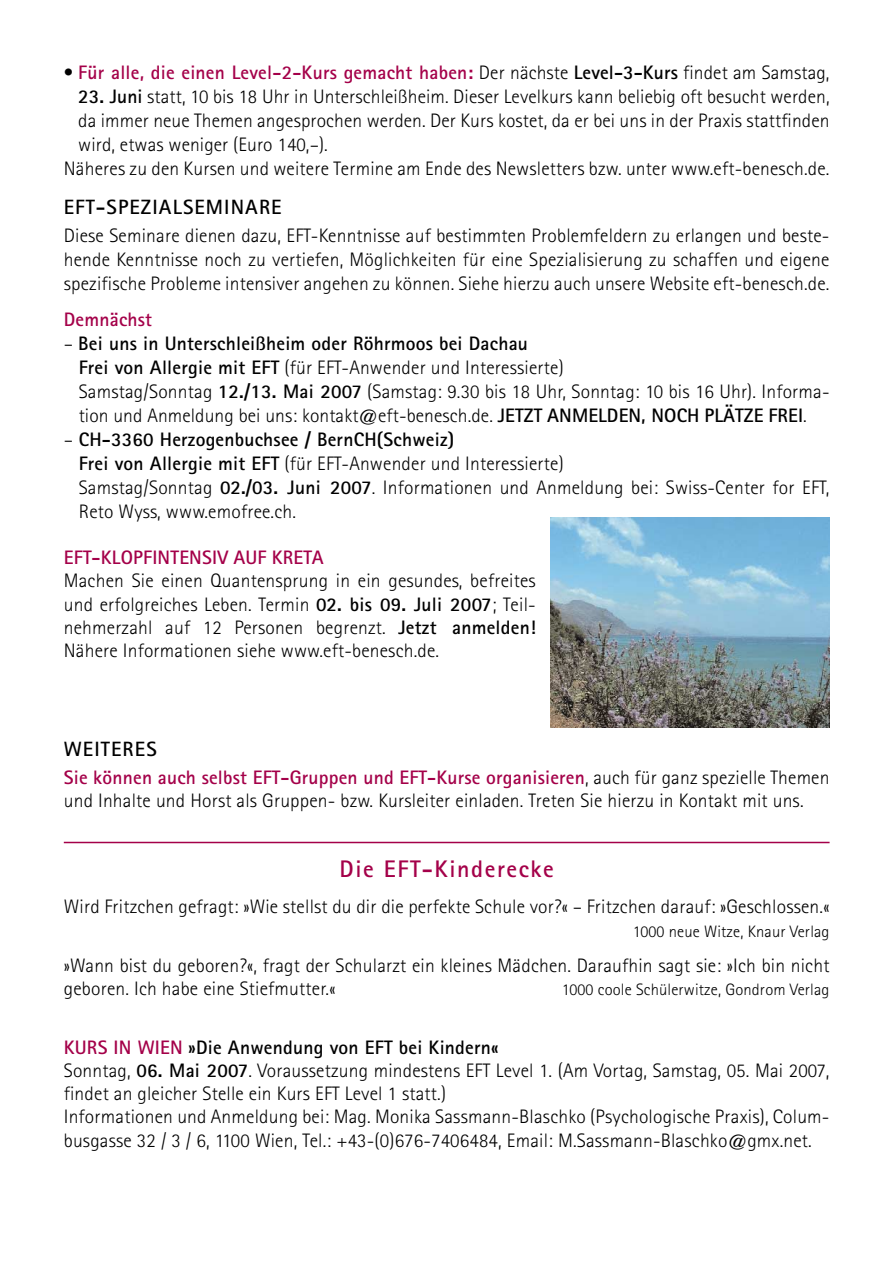
<style>
.page{position:relative;width:893px;height:1263px;background:#fff}
.page>*{position:absolute;margin:0;border:0;box-sizing:border-box;transform-origin:0 0}
.t1{font:700 24px "Rotis Sans Serif";letter-spacing:.065em;color:#a40049}
.t2{font:700 20.7px "Rotis Sans Serif";letter-spacing:.055em;color:#000}
.t3{font:300 19.5px/23.2px "Rotis Sans Serif";letter-spacing:.01em;color:#000}
.t4{font:700 19.5px "Rotis Sans Serif";letter-spacing:.01em;color:#a40049}
.t5{font:300 16.5px "Rotis Sans Serif";letter-spacing:.01em;color:#000}
.s1{font-weight:300;color:#000}
.s2{color:#000}
.s3{font-weight:700}
.s4{font-weight:700;color:#a40049}
</style>
<div class="page">
<hr style="left:64px;top:842px;width:765px;height:1px;background:#a40049">
<img style="left:550px;top:517px;width:279px;height:211px">
<p class="t4" style="left:64px;top:65px;width:767px"><span class="s1">•</span> Für alle, die einen Level-2-Kurs gemacht haben: <span class="s1">Der nächste</span> <span class="s2">Level-3-Kurs</span> <span class="s1">findet am Samstag,</span></p>
<p class="t3" style="left:78px;top:86px;width:752px"><span class="s3">23. Juni</span> statt, 10 bis 18 Uhr in Unterschleißheim. Dieser Levelkurs kann beliebig oft besucht werden,</p>
<p class="t3" style="left:78px;top:110px;width:752px">da immer neue Themen angesprochen werden. Der Kurs kostet, da er bei uns in der Praxis stattfinden</p>
<p class="t3" style="left:78px;top:134px;width:251px">wird, etwas weniger (Euro 140,–).</p>
<p class="t3" style="left:64px;top:158px;width:767px">Näheres zu den Kursen und weitere Termine am Ende des Newsletters bzw. unter www.eft-benesch.de.</p>
<p class="t2" style="left:64px;top:200px;width:219px">EFT-SPEZIALSEMINARE</p>
<p class="t3" style="left:64px;top:226px;width:767px;line-height:24px;text-align:justify">Diese Seminare dienen dazu, EFT-Kenntnisse auf bestimmten Problemfeldern zu erlangen und beste&shy;hende Kenntnisse noch zu vertiefen, Möglichkeiten für eine Spezialisierung zu schaffen und eigene spezifische Probleme intensiver angehen zu können. Siehe hierzu auch unsere Website eft-benesch.de.</p>
<p class="t4" style="left:64px;top:312px;width:90px">Demnächst</p>
<p class="t3" style="left:79px;top:333px;width:752px;line-height:24px;text-indent:-15px">– <span class="s3">Bei uns in Unterschleißheim oder Röhrmoos bei Dachau<br>Frei von Allergie mit EFT</span> (für EFT-Anwender und Interessierte)<br>Samstag/Sonntag <span class="s3">12./13. Mai 2007</span> (Samstag: 9.30 bis 18 Uhr, Sonntag: 10 bis 16 Uhr). Informa&shy;tion und Anmeldung bei uns: kontakt@eft-benesch.de. <span class="s3">JETZT ANMELDEN, NOCH PLÄTZE FREI</span>.</p>
<p class="t3" style="left:79px;top:429px;width:752px;line-height:24px;text-indent:-15px">– <span class="s3">CH-3360 Herzogenbuchsee / BernCH(Schweiz)<br>Frei von Allergie mit EFT</span> (für EFT-Anwender und Interessierte)<br>Samstag/Sonntag <span class="s3">02./03. Juni 2007</span>. Informationen und Anmeldung bei: Swiss-Center for EFT, Reto Wyss, www.emofree.ch.</p>
<p class="t4" style="left:64px;top:551px;width:261px">EFT-KLOPFINTENSIV AUF KRETA</p>
<p class="t3" style="left:64px;top:571px;width:473px;text-align:justify">Machen Sie einen Quantensprung in ein gesundes, befreites und erfolgreiches Leben. Termin <span class="s3">02. bis 09. Juli 2007</span>; Teil&shy;nehmerzahl auf 12 Personen begrenzt. <span class="s3">Jetzt anmelden!<br></span>Nähere Informationen siehe www.eft-benesch.de.</p>
<p class="t2" style="left:64px;top:742px;width:94px">WEITERES</p>
<p class="t3" style="left:64px;top:768px;width:767px"><span class="s4">Sie können auch selbst EFT-Gruppen und EFT-Kurse organisieren</span>, auch für ganz spezielle Themen und Inhalte und Horst als Gruppen- bzw. Kursleiter einladen. Treten Sie hierzu in Kontakt mit uns.</p>
<p class="t1" style="left:339px;top:861px;width:216px">Die EFT-Kinderecke</p>
<p class="t3" style="left:64px;top:897px;width:767px">Wird Fritzchen gefragt: »Wie stellst du dir die perfekte Schule vor?« – Fritzchen darauf: »Geschlossen.«</p>
<p class="t5" style="left:633px;top:925px;width:198px">1000 neue Witze, Knaur Verlag</p>
<p class="t3" style="left:64px;top:956px;width:767px">»Wann bist du geboren?«, fragt der Schularzt ein kleines Mädchen. Daraufhin sagt sie: »Ich bin nicht geboren. Ich habe eine Stiefmutter.«</p>
<p class="t5" style="left:562px;top:984px;width:269px">1000 coole Schülerwitze, Gondrom Verlag</p>
<p class="t3" style="left:64px;top:1037px;width:767px"><span class="s4">KURS IN WIEN</span> <span class="s3">»Die Anwendung von EFT bei Kindern«<br></span>Sonntag, <span class="s3">06. Mai 2007</span>. Voraussetzung mindestens EFT Level 1. (Am Vortag, Samstag, 05. Mai 2007, findet an gleicher Stelle ein Kurs EFT Level 1 statt.)<br>Informationen und Anmeldung bei: Mag. Monika Sassmann-Blaschko (Psychologische Praxis), Colum&shy;busgasse 32 / 3 / 6, 1100 Wien, Tel.: +43-(0)676-7406484, Email: M.Sassmann-Blaschko@gmx.net.</p>
</div>
